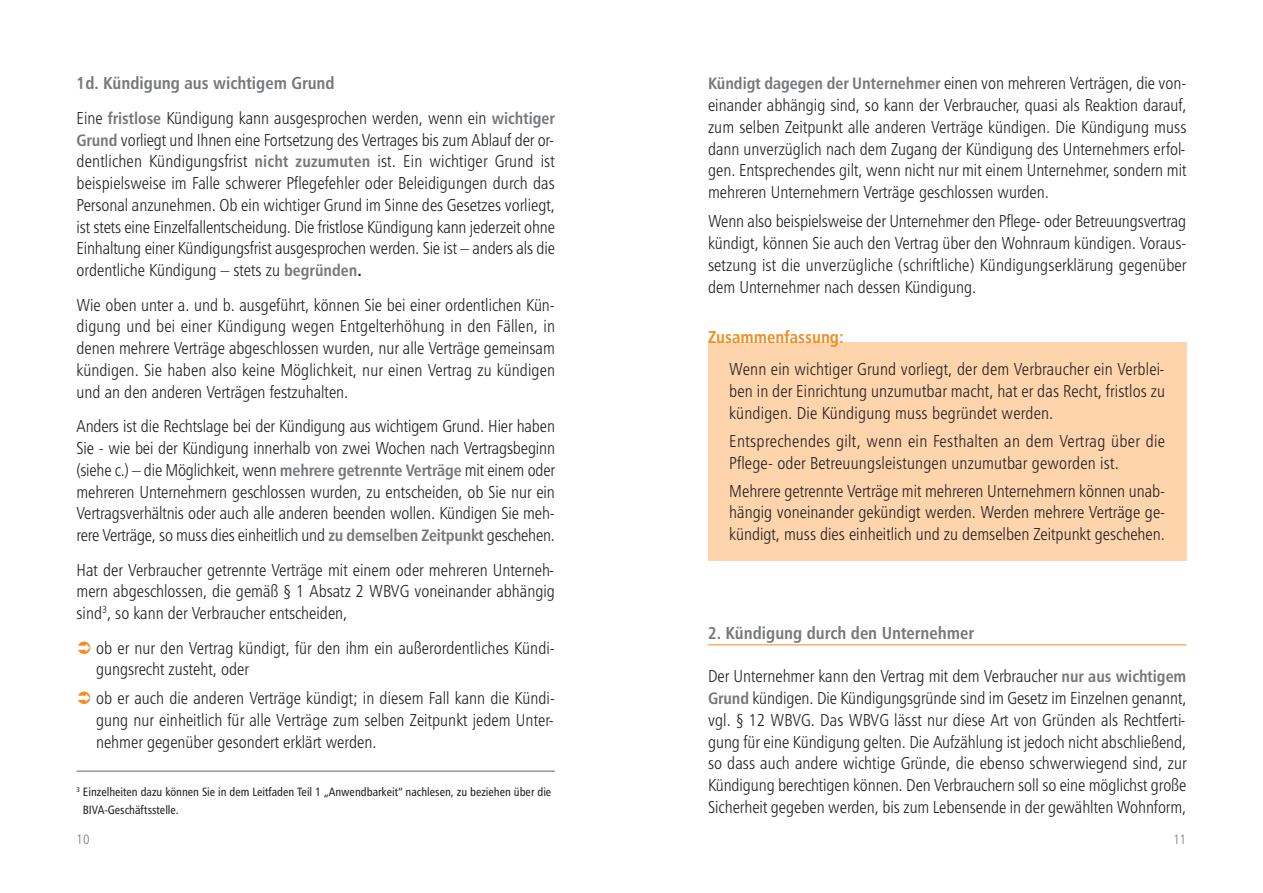
<style>
.page{position:relative;width:1263px;height:893px;background:#fff}
.page>*{position:absolute;margin:0;border:0;box-sizing:border-box;transform-origin:0 0}
.t1{font:17.25px/21.8px "Humanist 777 BT Light Condensed B";color:#231f20;text-align:justify}
.t2{font:17.25px "Humanist 777 BT Bold Condensed B";color:#76787b}
.t3{font:17.25px "Humanist 777 BT Bold Condensed B";color:#f68b1f}
.t4{font:13.5px "Humanist 777 BT Light Condensed B";color:#76787b}
.t5{font:12px/18px "Humanist 777 BT Roman Condensed B";color:#231f20}
.s1{font-family:"Humanist 777 BT Bold Condensed B";font-size:16.5px;color:#76787b}
.s2{font-family:"Humanist 777 BT Bold Condensed B"}
</style>
<div class="page">
<div style="left:708px;top:342px;width:478px;height:219px;background:#fdd4ac"></div>
<hr style="left:708px;top:645px;width:478px;height:1px;background:#f68b1f">
<hr style="left:77px;top:771px;width:478px;height:1px;background:#636366">
<p class="t2" style="left:77px;top:77px;width:260px">1d. Kündigung aus wichtigem Grund</p>
<p class="t1" style="left:77px;top:109px;width:480px">Eine <span class="s1">fristlose</span> Kündigung kann ausgesprochen werden, wenn ein <span class="s1">wichtiger Grund</span> vorliegt und Ihnen eine Fortsetzung des Vertrages bis zum Ablauf der or&shy;dentlichen Kündigungsfrist <span class="s1">nicht zuzumuten</span> ist. Ein wichtiger Grund ist beispielsweise im Falle schwerer Pflegefehler oder Beleidigungen durch das Personal anzunehmen. Ob ein wichtiger Grund im Sinne des Gesetzes vorliegt, ist stets eine Einzelfallentscheidung. Die fristlose Kündigung kann jederzeit ohne Einhaltung einer Kündigungsfrist ausgesprochen werden. Sie ist – anders als die ordentliche Kündigung – stets zu <span class="s1">begründen</span><span class="s2">.</span></p>
<p class="t1" style="left:77px;top:295px;width:480px">Wie oben unter a. und b. ausgeführt, können Sie bei einer ordentlichen Kün&shy;digung und bei einer Kündigung wegen Entgelterhöhung in den Fällen, in denen mehrere Verträge abgeschlossen wurden, nur alle Verträge gemeinsam kündigen. Sie haben also keine Möglichkeit, nur einen Vertrag zu kündigen und an den anderen Verträgen festzuhalten.</p>
<p class="t1" style="left:77px;top:417px;width:480px">Anders ist die Rechtslage bei der Kündigung aus wichtigem Grund. Hier haben Sie - wie bei der Kündigung innerhalb von zwei Wochen nach Vertragsbeginn (siehe c.) – die Möglichkeit, wenn <span class="s1">mehrere getrennte Verträge</span> mit einem oder mehreren Unternehmern geschlossen wurden, zu entscheiden, ob Sie nur ein Vertragsverhältnis oder auch alle anderen beenden wollen. Kündigen Sie meh&shy;rere Verträge, so muss dies einheitlich und <span class="s1">zu demselben Zeitpunkt</span> geschehen.</p>
<p class="t1" style="left:77px;top:560px;width:480px">Hat der Verbraucher getrennte Verträge mit einem oder mehreren Unterneh&shy;mern abgeschlossen, die gemäß § 1 Absatz 2 WBVG voneinander abhängig sind<sup>3</sup>, so kann der Verbraucher entscheiden,</p>
<p class="t1" style="left:96px;top:638px;width:460px">ob er nur den Vertrag kündigt, für den ihm ein außerordentliches Kündi&shy;gungsrecht zusteht, oder</p>
<p class="t1" style="left:96px;top:689px;width:460px">ob er auch die anderen Verträge kündigt; in diesem Fall kann die Kündi&shy;gung nur einheitlich für alle Verträge zum selben Zeitpunkt jedem Unter&shy;nehmer gegenüber gesondert erklärt werden.</p>
<p class="t5" style="left:83px;top:784px;width:470px;text-indent:-6px"><sup>3</sup> Einzelheiten dazu können Sie in dem Leitfaden Teil 1 „Anwendbarkeit“ nachlesen, zu beziehen über die<br>BIVA-Geschäftsstelle.</p>
<p class="t1" style="left:708px;top:74px;width:480px"><span class="s1">Kündigt dagegen der Unternehmer</span> einen von mehreren Verträgen, die von&shy;einander abhängig sind, so kann der Verbraucher, quasi als Reaktion darauf, zum selben Zeitpunkt alle anderen Verträge kündigen. Die Kündigung muss dann unverzüglich nach dem Zugang der Kündigung des Unternehmers erfol&shy;gen. Entsprechendes gilt, wenn nicht nur mit einem Unternehmer, sondern mit mehreren Unternehmern Verträge geschlossen wurden.</p>
<p class="t1" style="left:708px;top:212px;width:480px">Wenn also beispielsweise der Unternehmer den Pflege- oder Betreuungsvertrag kündigt, können Sie auch den Vertrag über den Wohnraum kündigen. Voraus&shy;setzung ist die unverzügliche (schriftliche) Kündigungserklärung gegenüber dem Unternehmer nach dessen Kündigung.</p>
<p class="t3" style="left:708px;top:330px;width:137px">Zusammenfassung:</p>
<p class="t1" style="left:729px;top:360px;width:437px">Wenn ein wichtiger Grund vorliegt, der dem Verbraucher ein Verblei&shy;ben in der Einrichtung unzumutbar macht, hat er das Recht, fristlos zu kündigen. Die Kündigung muss begründet werden.</p>
<p class="t1" style="left:729px;top:431px;width:437px">Entsprechendes gilt, wenn ein Festhalten an dem Vertrag über die<br>Pflege- oder Betreuungsleistungen unzumutbar geworden ist.</p>
<p class="t1" style="left:729px;top:481px;width:437px">Mehrere getrennte Verträge mit mehreren Unternehmern können unab&shy;hängig voneinander gekündigt werden. Werden mehrere Verträge ge&shy;kündigt, muss dies einheitlich und zu demselben Zeitpunkt geschehen.</p>
<p class="t2" style="left:708px;top:626px;width:268px">2. Kündigung durch den Unternehmer</p>
<p class="t1" style="left:708px;top:667px;width:480px">Der Unternehmer kann den Vertrag mit dem Verbraucher <span class="s1">nur aus wichtigem Grund</span> kündigen. Die Kündigungsgründe sind im Gesetz im Einzelnen genannt, vgl. § 12 WBVG. Das WBVG lässt nur diese Art von Gründen als Rechtferti&shy;gung für eine Kündigung gelten. Die Aufzählung ist jedoch nicht abschließend, so dass auch andere wichtige Gründe, die ebenso schwerwiegend sind, zur Kündigung berechtigen können. Den Verbrauchern soll so eine möglichst große Sicherheit gegeben werden, bis zum Lebensende in der gewählten Wohnform,</p>
<p class="t4" style="left:77px;top:833px;width:14px">10</p>
<p class="t4" style="left:1173px;top:833px;width:14px">11</p>
</div>
